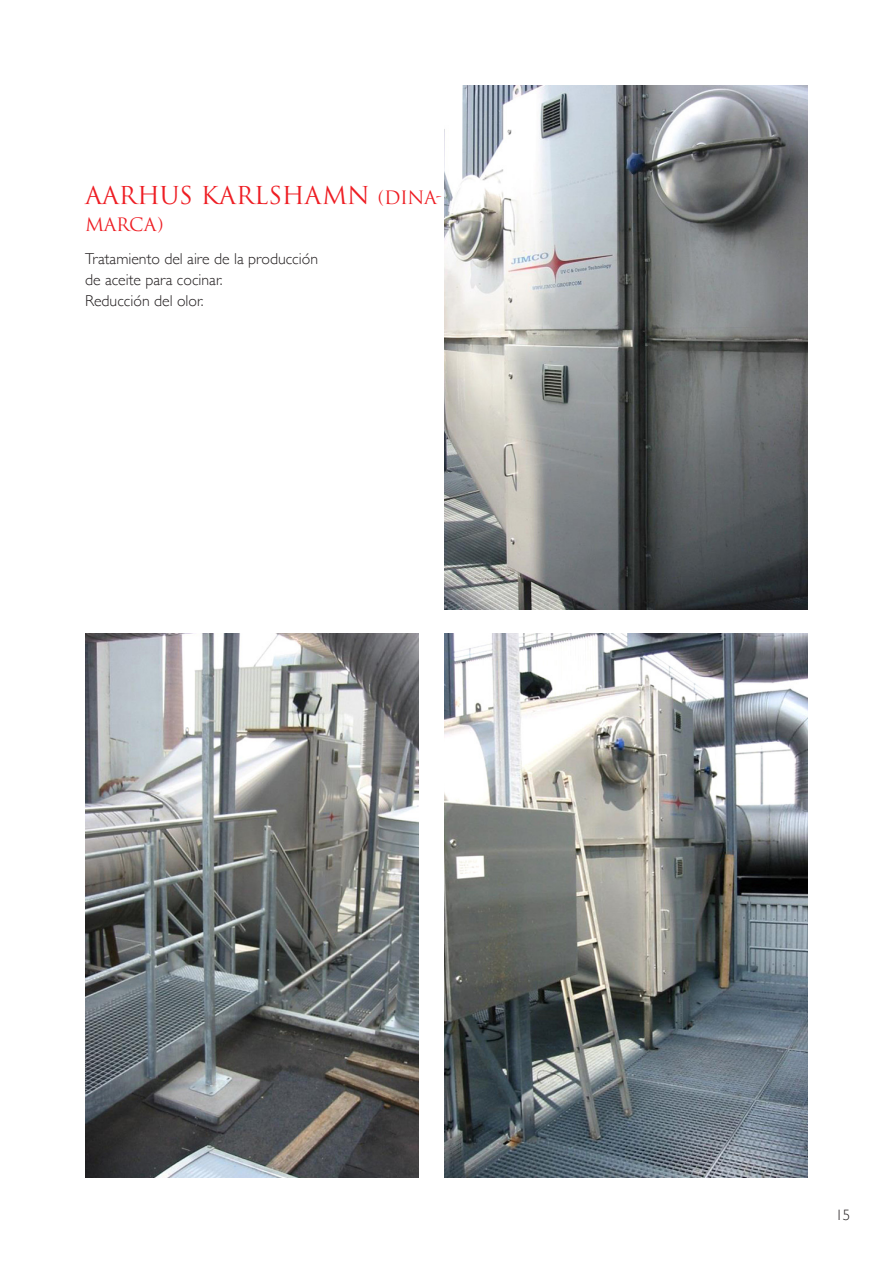
<style>
.page{position:relative;width:893px;height:1263px;background:#fff}
.page>*{position:absolute;margin:0;border:0;box-sizing:border-box;transform-origin:0 0}
.t1{font:24px "Trajan Pro 3";color:#ee1d23}
.t2{font:18px "Trajan Pro 3";letter-spacing:-.01em;color:#ee1d23}
.t3{font:300 15.75px "Gill Sans";color:#231f20}
.t4{font:300 15px "Gill Sans";color:#231f20}
.s1{font-size:18px}
</style>
<div class="page">
<img style="left:444px;top:85px;width:364px;height:524px">
<img style="left:444px;top:634px;width:364px;height:544px">
<img style="left:85px;top:634px;width:334px;height:544px">
<p class="t1" style="left:85px;top:179px;width:358px">AARHUS KARLSHAMN <span class="s1">(DINA-</span></p>
<p class="t2" style="left:85px;top:212px;width:80px">MARCA)</p>
<p class="t3" style="left:85px;top:246px;width:235px">Tratamiento del aire de la producción</p>
<p class="t3" style="left:85px;top:267px;width:139px">de aceite para cocinar.</p>
<p class="t3" style="left:85px;top:288px;width:120px">Reducción del olor.</p>
<p class="t4" style="left:835px;top:1203px;width:16px">15</p>
</div>
